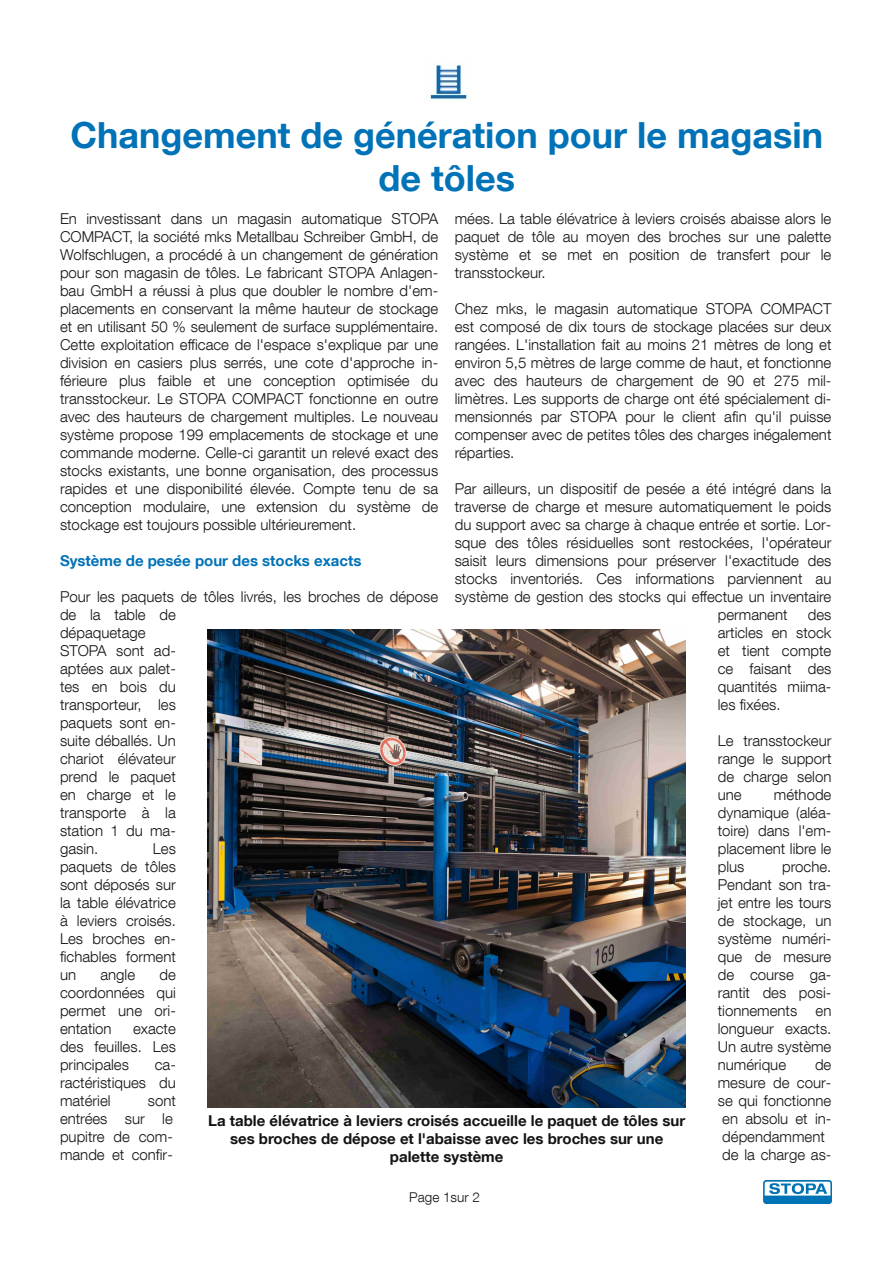
<style>
.page{position:relative;width:893px;height:1263px;background:#fff}
.page>*{position:absolute;margin:0;border:0;box-sizing:border-box;transform-origin:0 0}
.t1{font:700 36px/43.2px "Helvetica Neue LT Com";color:#0072b7;text-align:center}
.t2{font:300 15px/18px "Helvetica Neue LT Com";color:#161413;text-align:justify}
.t3{font:700 15px/18px "Helvetica Neue LT Com";color:#161413;text-align:center}
.t4{font:700 15px "Helvetica Neue LT Com";color:#0072b7}
.t5{font:300 13.5px "Helvetica Neue LT Com";color:#161413}
</style>
<div class="page">
<img style="left:764px;top:1180px;width:68px;height:23px">
<img style="left:429px;top:64px;width:39px;height:38px">
<img style="left:207px;top:629px;width:479px;height:479px">
<h1 class="t1" style="left:71px;top:119px;width:754px">Changement de génération pour le magasin de tôles</h1>
<p class="t2" style="left:60px;top:211px;width:380px">En investissant dans un magasin automatique STOPA COMPACT, la société mks Metallbau Schreiber GmbH, de Wolfschlugen, a procédé à un changement de génération pour son magasin de tôles. Le fabricant STOPA Anlagen&shy;bau GmbH a réussi à plus que doubler le nombre d'em&shy;placements en conservant la même hauteur de stockage et en utilisant 50 % seulement de surface supplémentaire.<br>Cette exploitation efficace de l'espace s'explique par une division en casiers plus serrés, une cote d'approche in&shy;férieure plus faible et une conception optimisée du transstockeur. Le STOPA COMPACT fonctionne en outre avec des hauteurs de chargement multiples. Le nouveau système propose 199 emplacements de stockage et une commande moderne. Celle-ci garantit un relevé exact des stocks existants, une bonne organisation, des processus rapides et une disponibilité élevée. Compte tenu de sa conception modulaire, une extension du système de stockage est toujours possible ultérieurement.</p>
<p class="t4" style="left:60px;top:555px;width:303px">Système de pesée pour des stocks exacts</p>
<p class="t2" style="left:60px;top:589px;width:380px;text-align:left">Pour les paquets de tôles livrés, les broches de dépose de la table de<br>dépaquetage<br>STOPA sont ad-<br>aptées aux palet-<br>tes en bois du<br>transporteur, les<br>paquets sont en-<br>suite déballés. Un<br>chariot élévateur<br>prend le paquet<br>en charge et le<br>transporte à la<br>station 1 du ma-<br>gasin.</p>
<p class="t2" style="left:455px;top:211px;width:378px">mées. La table élévatrice à leviers croisés abaisse alors le paquet de tôle au moyen des broches sur une palette système et se met en position de transfert pour le transstockeur.</p>
<p class="t2" style="left:455px;top:301px;width:378px">Chez mks, le magasin automatique STOPA COMPACT est composé de dix tours de stockage placées sur deux rangées. L'installation fait au moins 21 mètres de long et environ 5,5 mètres de large comme de haut, et fonctionne avec des hauteurs de chargement de 90 et 275 mil&shy;limètres. Les supports de charge ont été spécialement di&shy;mensionnés par STOPA pour le client afin qu'il puisse compenser avec de petites tôles des charges inégalement réparties.</p>
<p class="t2" style="left:455px;top:481px;width:378px">Par ailleurs, un dispositif de pesée a été intégré dans la</p>
<p class="t2" style="left:455px;top:499px;width:378px">traverse de charge et mesure automatiquement le poids</p>
<p class="t2" style="left:455px;top:517px;width:378px">du support avec sa charge à chaque entrée et sortie. Lor-</p>
<p class="t2" style="left:455px;top:535px;width:378px">sque des tôles résiduelles sont restockées, l'opérateur</p>
<p class="t2" style="left:455px;top:553px;width:378px">saisit leurs dimensions pour préserver l'exactitude des</p>
<p class="t2" style="left:455px;top:571px;width:378px">stocks inventoriés. Ces informations parviennent au</p>
<p class="t2" style="left:455px;top:589px;width:378px">système de gestion des stocks qui effectue un inventaire</p>
<p class="t2" style="left:718px;top:607px;width:71px">permanent</p>
<p class="t2" style="left:718px;top:607px;width:115px;text-indent:90px">des articles en stock et tient compte ce faisant des quantités miima&shy;les fixées.</p>
<p class="t2" style="left:718px;top:733px;width:115px">Le transstockeur range le support de charge selon une</p>
<p class="t2" style="left:718px;top:787px;width:115px;text-indent:56px">méthode dynamique (aléa&shy;toire) dans l'em&shy;placement libre le plus</p>
<p class="t2" style="left:60px;top:841px;width:117px;text-indent:93px">Les paquets de tôles sont déposés sur la table élévatrice à leviers croisés.<br>Les broches en&shy;fichables forment un</p>
<p class="t2" style="left:718px;top:859px;width:115px;text-indent:64px">proche.<br>Pendant son tra&shy;jet entre les tours de stockage, un système numéri&shy;que de mesure de course ga&shy;rantit des posi&shy;tionnements en longueur exacts.<br>Un autre système numérique</p>
<p class="t2" style="left:60px;top:967px;width:117px;text-indent:99px">de coordonnées qui permet une ori&shy;entation</p>
<p class="t2" style="left:100px;top:967px;width:36px">angle</p>
<p class="t2" style="left:60px;top:1021px;width:117px;text-indent:73px">exacte des feuilles. Les principales</p>
<p class="t2" style="left:815px;top:1057px;width:18px">de</p>
<p class="t2" style="left:718px;top:1075px;width:115px">mesure de cour-</p>
<p class="t2" style="left:718px;top:1093px;width:115px">se qui fonctionne</p>
<p class="t2" style="left:722px;top:1111px;width:111px">en absolu et in-</p>
<p class="t2" style="left:722px;top:1129px;width:104px">dépendamment</p>
<p class="t2" style="left:722px;top:1147px;width:111px">de la charge as-</p>
<p class="t2" style="left:60px;top:1057px;width:117px;text-indent:95px">ca&shy;ractéristiques du matériel</p>
<p class="t2" style="left:60px;top:1093px;width:117px;text-align:left;text-indent:88px">sont entrées sur le pupitre de com&shy;mande et confir-</p>
<p class="t3" style="left:208px;top:1114px;width:479px">La table élévatrice à leviers croisés accueille le paquet de tôles sur ses broches de dépose et l'abaisse avec les broches sur une palette système</p>
<p class="t5" style="left:409px;top:1193px;width:72px">Page 1sur 2</p>
</div>
